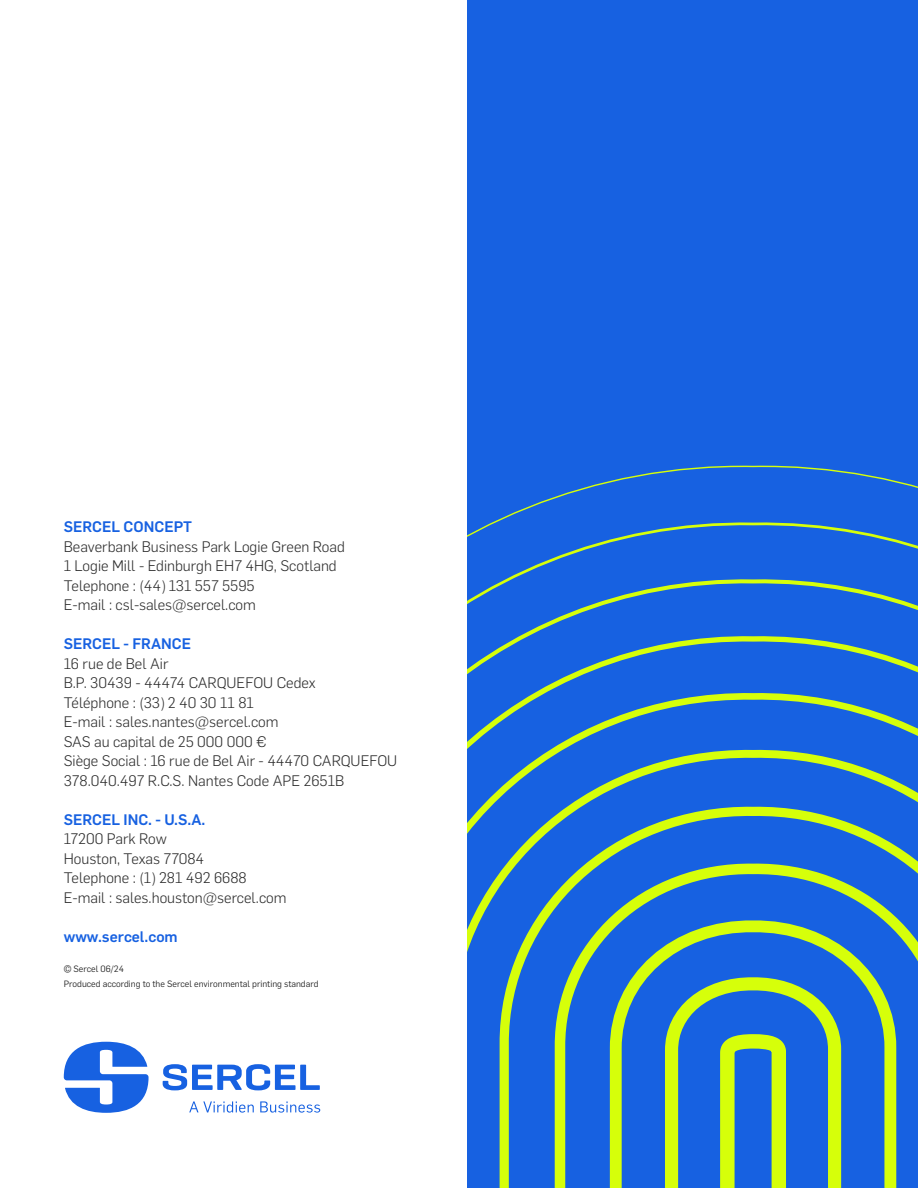
<style>
.page{position:relative;width:918px;height:1188px;background:#fff}
.page>*{position:absolute;margin:0;border:0;box-sizing:border-box;transform-origin:0 0}
.t1{font:300 15px/19.5px "Flama";color:#2b2b2b}
.t2{font:500 15px "Flama";color:#1761e1}
.t3{font:9px/15px "Flama";color:#2b2b2b}
</style>
<div class="page">
<div style="left:468px;top:0;width:450px;height:1188px;background:#1761e1"></div>
<svg style="left:468px;top:517px;width:36px;height:671px"></svg>
<svg style="left:504px;top:479px;width:414px;height:709px"></svg>
<svg style="left:559px;top:856px;width:359px;height:332px"></svg>
<svg style="left:615px;top:465px;width:276px;height:723px"></svg>
<svg style="left:671px;top:970px;width:164px;height:218px"></svg>
<svg style="left:163px;top:1064px;width:157px;height:26px"></svg>
<svg style="left:64px;top:1042px;width:85px;height:71px"></svg>
<svg style="left:189px;top:1101px;width:65px;height:12px"></svg>
<svg style="left:260px;top:1101px;width:60px;height:12px"></svg>
<p class="t2" style="left:64px;top:516px;width:130px">SERCEL CONCEPT</p>
<p class="t1" style="left:64px;top:536px;width:283px">Beaverbank Business Park Logie Green Road 1 Logie Mill - Edinburgh EH7 4HG, Scotland Telephone : (44) 131 557 5595<br>E-mail : csl-sales@sercel.com</p>
<p class="t2" style="left:64px;top:633px;width:129px">SERCEL - FRANCE</p>
<p class="t1" style="left:64px;top:653px;width:335px">16 rue de Bel Air<br>B.P. 30439 - 44474 CARQUEFOU Cedex<br>Téléphone : (33) 2 40 30 11 81<br>E-mail : sales.nantes@sercel.com<br>SAS au capital de 25 000 000 €<br>Siège Social : 16 rue de Bel Air - 44470 CARQUEFOU<br>378.040.497 R.C.S. Nantes Code APE 2651B</p>
<p class="t2" style="left:64px;top:808px;width:143px">SERCEL INC. - U.S.A.</p>
<p class="t1" style="left:64px;top:829px;width:224px">17200 Park Row<br>Houston, Texas 77084<br>Telephone : (1) 281 492 6688<br>E-mail : sales.houston@sercel.com</p>
<p class="t2" style="left:64px;top:925px;width:116px">www.sercel.com</p>
<p class="t3" style="left:64px;top:961px;width:256px">© Sercel 06/24<br>Produced according to the Sercel environmental printing standard</p>
</div>
